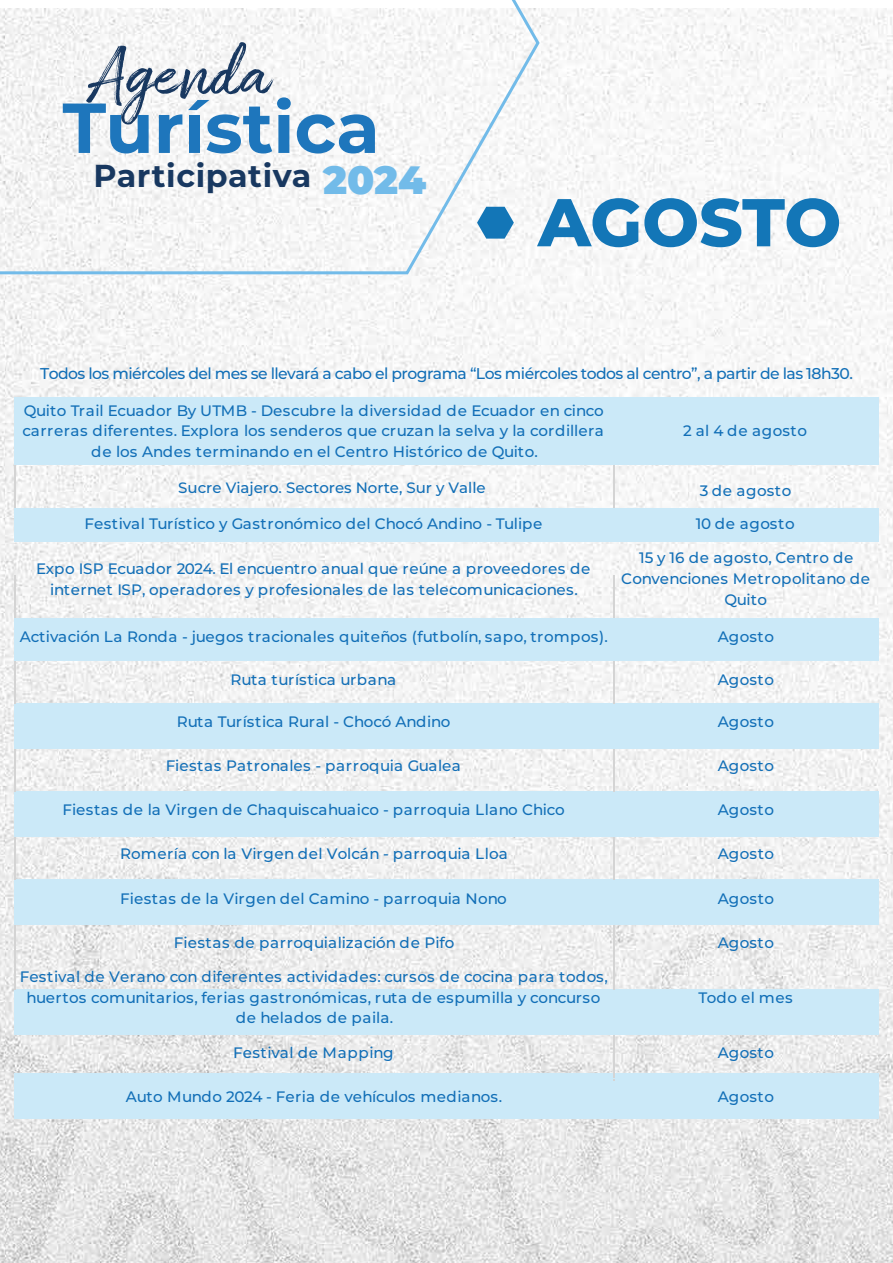
<style>
.page{position:relative;width:893px;height:1263px;background:#fff}
.page>*{position:absolute;margin:0;border:0;box-sizing:border-box;transform-origin:0 0}
.t1{font:800 67.5px "Montserrat";letter-spacing:-.01em;color:#1376b7}
.t2{font:700 31.65px "Montserrat";letter-spacing:.02em;color:#183860}
.t3{font:500 15.6px "Montserrat";letter-spacing:-.035em;color:#126fb7}
.t4{font:500 15.15px/20.7px "Montserrat";letter-spacing:.015em;color:#126fb7;text-align:center}
.t5{font:500 15.15px "Montserrat";letter-spacing:-.005em;color:#126fb7}
.t6{font:500 15.15px "Montserrat";letter-spacing:.04em;color:#126fb7}
.t7{font:500 15px "Montserrat";color:#126fb7}
.s1{font-weight:900;font-size:39.45px;color:#72bbe9}
</style>
<div class="page">
<img style="left:0;top:9px;width:893px;height:1254px">
<svg style="left:0;top:0;width:541px;height:276px"></svg>
<svg style="left:477px;top:207px;width:37px;height:32px"></svg>
<svg style="left:63px;top:42px;width:228px;height:111px"></svg>
<svg style="left:297px;top:114px;width:78px;height:39px"></svg>
<div style="left:14px;top:398px;width:865px;height:67px;background:#cbe9f8"></div>
<div style="left:14px;top:508px;width:865px;height:34px;background:#cbe9f8"></div>
<div style="left:14px;top:618px;width:865px;height:43px;background:#cbe9f8"></div>
<div style="left:14px;top:703px;width:865px;height:46px;background:#cbe9f8"></div>
<div style="left:14px;top:791px;width:865px;height:46px;background:#cbe9f8"></div>
<div style="left:14px;top:879px;width:865px;height:46px;background:#cbe9f8"></div>
<div style="left:14px;top:990px;width:865px;height:45px;background:#cbe9f8"></div>
<div style="left:14px;top:1073px;width:865px;height:46px;background:#cbe9f8"></div>
<hr style="left:14px;top:465px;width:2px;height:43px;background:#d4d4d4">
<hr style="left:613px;top:465px;width:1px;height:43px;background:#d4d4d4">
<hr style="left:14px;top:575px;width:2px;height:43px;background:#d4d4d4">
<hr style="left:613px;top:575px;width:1px;height:43px;background:#d4d4d4">
<hr style="left:14px;top:661px;width:2px;height:42px;background:#d4d4d4">
<hr style="left:613px;top:661px;width:1px;height:42px;background:#d4d4d4">
<hr style="left:14px;top:749px;width:2px;height:42px;background:#d4d4d4">
<hr style="left:613px;top:749px;width:1px;height:42px;background:#d4d4d4">
<hr style="left:14px;top:837px;width:2px;height:42px;background:#d4d4d4">
<hr style="left:613px;top:837px;width:1px;height:42px;background:#d4d4d4">
<hr style="left:14px;top:925px;width:2px;height:65px;background:#d4d4d4">
<hr style="left:613px;top:925px;width:1px;height:65px;background:#d4d4d4">
<hr style="left:613px;top:1035px;width:1px;height:43px;background:#d4d4d4">
<h2 class="t2" style="left:93px;top:153px;width:334px">Participativa <span class="s1">2024</span></h2>
<h1 class="t1" style="left:538px;top:177px;width:305px">AGOSTO</h1>
<p class="t3" style="left:40px;top:363px;width:814px">Todos los miércoles del mes se llevará a cabo el programa “Los miércoles todos al centro”, a partir de las 18h30.</p>
<p class="t4" style="left:22px;top:399px;width:583px">Quito Trail Ecuador By UTMB - Descubre la diversidad de Ecuador en cinco carreras diferentes. Explora los senderos que cruzan la selva y la cordillera de los Andes terminando en el Centro Histórico de Quito.</p>
<p class="t6" style="left:683px;top:420px;width:125px">2 al 4 de agosto</p>
<p class="t7" style="left:178px;top:477px;width:309px">Sucre Viajero. Sectores Norte, Sur y Valle</p>
<p class="t6" style="left:700px;top:480px;width:93px">3 de agosto</p>
<p class="t4" style="left:84px;top:512px;width:459px">Festival Turístico y Gastronómico del Chocó Andino - Tulipe</p>
<p class="t6" style="left:696px;top:513px;width:101px">10 de agosto</p>
<p class="t4" style="left:36px;top:558px;width:556px">Expo ISP Ecuador 2024. El encuentro anual que reúne a proveedores de internet ISP, operadores y profesionales de las telecomunicaciones.</p>
<p class="t4" style="left:621px;top:547px;width:250px">15 y 16 de agosto, Centro de<br>Convenciones Metropolitano de<br>Quito</p>
<p class="t4" style="left:20px;top:626px;width:590px">Activación La Ronda - juegos tracionales quiteños (futbolín, sapo, trompos).</p>
<p class="t4" style="left:718px;top:626px;width:58px">Agosto</p>
<p class="t4" style="left:230px;top:668px;width:167px">Ruta turística urbana</p>
<p class="t4" style="left:718px;top:668px;width:58px">Agosto</p>
<p class="t5" style="left:177px;top:711px;width:275px">Ruta Turística Rural - Chocó Andino</p>
<p class="t4" style="left:718px;top:711px;width:58px">Agosto</p>
<p class="t4" style="left:166px;top:755px;width:297px">Fiestas Patronales - parroquia Gualea</p>
<p class="t4" style="left:718px;top:755px;width:58px">Agosto</p>
<p class="t4" style="left:62px;top:799px;width:504px">Fiestas de la Virgen de Chaquiscahuaico - parroquia Llano Chico</p>
<p class="t4" style="left:718px;top:799px;width:58px">Agosto</p>
<p class="t4" style="left:120px;top:843px;width:389px">Romería con la Virgen del Volcán - parroquia Lloa</p>
<p class="t4" style="left:718px;top:843px;width:58px">Agosto</p>
<p class="t4" style="left:120px;top:887px;width:388px">Fiestas de la Virgen del Camino - parroquia Nono</p>
<p class="t4" style="left:718px;top:887px;width:58px">Agosto</p>
<p class="t4" style="left:174px;top:931px;width:282px">Fiestas de parroquialización de Pifo</p>
<p class="t4" style="left:718px;top:931px;width:58px">Agosto</p>
<p class="t4" style="left:20px;top:966px;width:590px">Festival de Verano con diferentes actividades: cursos de cocina para todos, huertos comunitarios, ferias gastronómicas, ruta de espumilla y concurso de helados de paila.</p>
<p class="t4" style="left:698px;top:986px;width:96px">Todo el mes</p>
<p class="t6" style="left:233px;top:1042px;width:162px">Festival de Mapping</p>
<p class="t4" style="left:718px;top:1041px;width:58px">Agosto</p>
<p class="t5" style="left:126px;top:1086px;width:378px">Auto Mundo 2024 - Feria de vehículos medianos.</p>
<p class="t4" style="left:718px;top:1085px;width:58px">Agosto</p>
</div>
